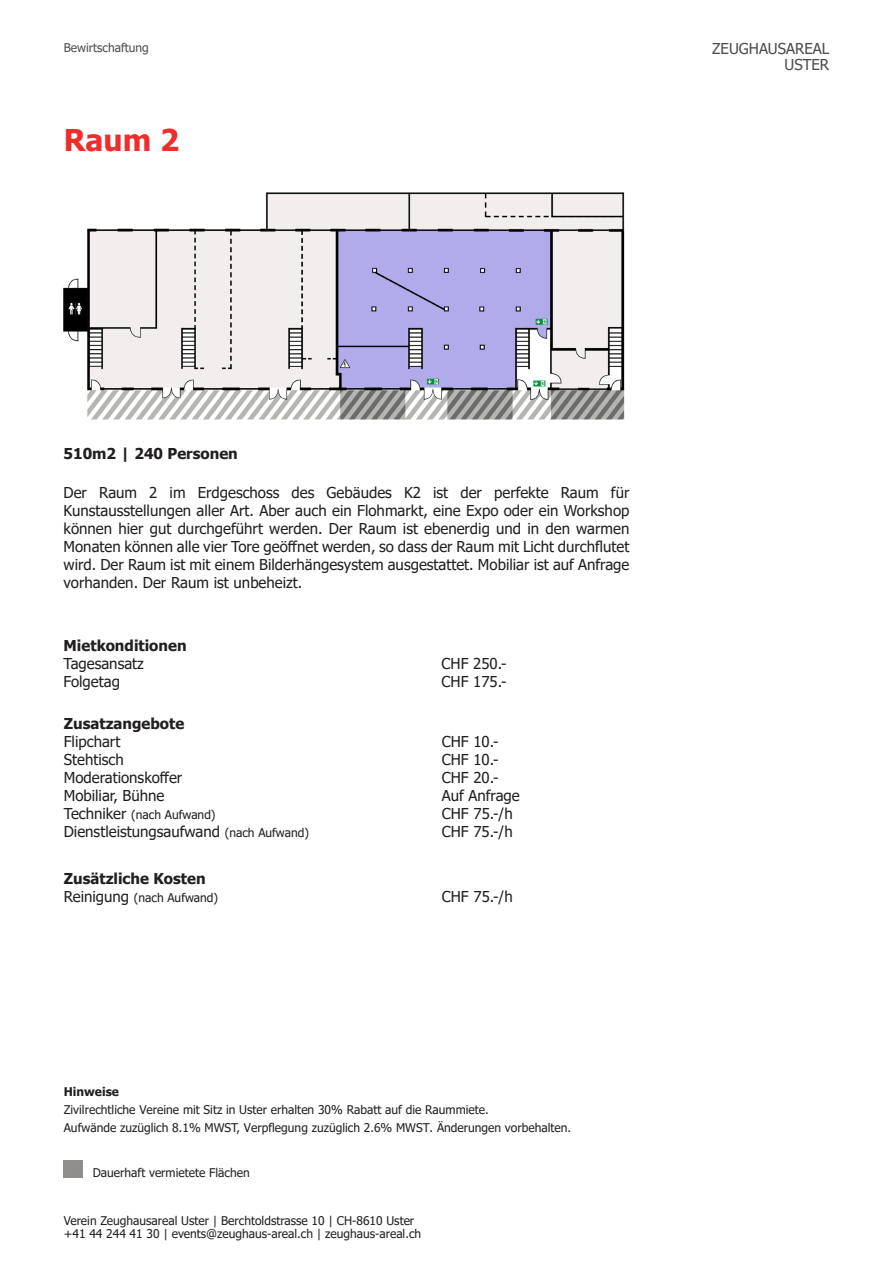
<style>
.page{position:relative;width:893px;height:1263px;background:#fff}
.page>*{position:absolute;margin:0;border:0;box-sizing:border-box;transform-origin:0 0}
.t1{font:700 30px "Tahoma";color:#ee2d2d}
.t2{font:15px/18px "Tahoma";color:#231f20;text-align:justify}
.t3{font:700 15px "Tahoma";color:#231f20}
.t4{font:15px "Tahoma";color:#4b4c4d}
.t5{font:12px/18px "Tahoma";color:#231f20}
.t6{font:12px "Tahoma";color:#4b4c4d}
.s1{font-size:15px}
.s2{font-size:12px}
.s3{font-weight:700}
</style>
<div class="page">
<img style="left:64px;top:192px;width:561px;height:228px">
<img style="left:64px;top:1160px;width:18px;height:18px">
<p class="t6" style="left:64px;top:39px;width:87px">Bewirtschaftung</p>
<p class="t4" style="left:712px;top:38px;width:118px">ZEUGHAUSAREAL</p>
<p class="t4" style="left:784px;top:55px;width:46px">USTER</p>
<p class="t1" style="left:64px;top:119px;width:117px">Raum 2</p>
<p class="t3" style="left:64px;top:443px;width:176px">510m2 | 240 Personen</p>
<p class="t2" style="left:64px;top:485px;width:567px">Der Raum 2 im Erdgeschoss des Gebäudes K2 ist der perfekte Raum für Kunstausstellungen aller Art. Aber auch ein Flohmarkt, eine Expo oder ein Workshop können hier gut durchgeführt werden. Der Raum ist ebenerdig und in den warmen Monaten können alle vier Tore geöffnet werden, so dass der Raum mit Licht durchflutet wird. Der Raum ist mit einem Bilderhängesystem ausgestattet. Mobiliar ist auf Anfrage vorhanden. Der Raum ist unbeheizt.</p>
<p class="t3" style="left:64px;top:635px;width:125px">Mietkonditionen</p>
<p class="t2" style="left:64px;top:655px;width:82px">Tagesansatz</p>
<p class="t2" style="left:442px;top:655px;width:67px">CHF 250.-</p>
<p class="t2" style="left:64px;top:673px;width:58px">Folgetag</p>
<p class="t2" style="left:442px;top:673px;width:67px">CHF 175.-</p>
<p class="t3" style="left:64px;top:713px;width:122px">Zusatzangebote</p>
<p class="t2" style="left:64px;top:734px;width:58px">Flipchart</p>
<p class="t2" style="left:442px;top:734px;width:58px">CHF 10.-</p>
<p class="t2" style="left:64px;top:752px;width:62px">Stehtisch</p>
<p class="t2" style="left:442px;top:752px;width:58px">CHF 10.-</p>
<p class="t2" style="left:64px;top:770px;width:120px">Moderationskoffer</p>
<p class="t2" style="left:442px;top:770px;width:58px">CHF 20.-</p>
<p class="t2" style="left:64px;top:788px;width:102px">Mobiliar, Bühne</p>
<p class="t2" style="left:442px;top:788px;width:80px">Auf Anfrage</p>
<p class="t5" style="left:64px;top:807px;width:153px"><span class="s1">Techniker</span> (nach Aufwand)</p>
<p class="t2" style="left:442px;top:806px;width:72px">CHF 75.-/h</p>
<p class="t2" style="left:64px;top:824px;width:247px">Dienstleistungsaufwand <span class="s2">(nach Aufwand)</span></p>
<p class="t2" style="left:442px;top:824px;width:72px">CHF 75.-/h</p>
<p class="t3" style="left:64px;top:867px;width:143px">Zusätzliche Kosten</p>
<p class="t5" style="left:64px;top:889px;width:156px"><span class="s1">Reinigung</span> (nach Aufwand)</p>
<p class="t2" style="left:442px;top:888px;width:72px">CHF 75.-/h</p>
<p class="t5" style="left:64px;top:1083px;width:509px"><span class="s3">Hinweise<br></span>Zivilrechtliche Vereine mit Sitz in Uster erhalten 30% Rabatt auf die Raummiete.<br>Aufwände zuzüglich 8.1% MWST, Verpflegung zuzüglich 2.6% MWST. Änderungen vorbehalten.</p>
<p class="t5" style="left:93px;top:1164px;width:158px">Dauerhaft vermietete Flächen</p>
<p class="t5" style="left:64px;top:1212px;width:352px">Verein Zeughausareal Uster | Berchtoldstrasse 10 | CH-8610 Uster</p>
<p class="t5" style="left:64px;top:1226px;width:359px">+41 44 244 41 30 | events@zeughaus-areal.ch | zeughaus-areal.ch</p>
</div>
